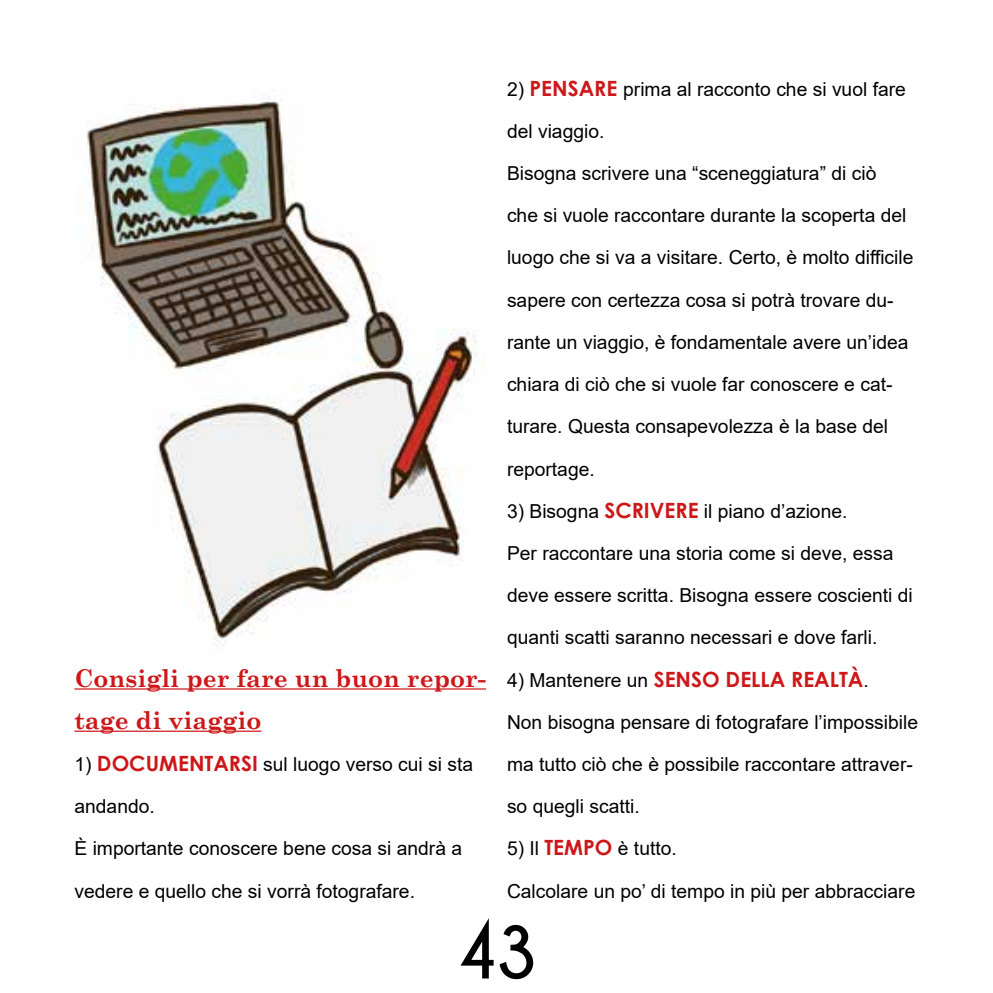
<style>
.page{position:relative;width:993px;height:993px;background:#fff}
.page>*{position:absolute;margin:0;border:0;box-sizing:border-box;transform-origin:0 0}
.t1{font:700 75.25px "Champagne&Limousines";color:#000}
.t2{font:700 24.5px/42.2px "Century Schoolbook";color:#cd1719}
.t3{font:700 21px "Century Gothic";color:#cd1719}
.t4{font:19.25px/42.2px "Arial";color:#000}
.s1{font-family:"Century Gothic";font-weight:700;font-size:21px;color:#cd1719}
.s2{font-family:"Arial";font-weight:400;font-size:19.25px;color:#000}
</style>
<div class="page">
<hr style="left:74px;top:688px;width:412px;height:1px;background:#cd1719">
<hr style="left:74px;top:730px;width:187px;height:1px;background:#cd1719">
<img style="left:86px;top:99px;width:399px;height:547px">
<p class="t2" style="left:74px;top:655px;width:413px">Consigli per fare un buon repor&shy;tage di viaggio</p>
<p class="t4" style="left:74px;top:742px;width:400px">1) <span class="s1">DOCUMENTARSI</span> sul luogo verso cui si sta andando.<br>È importante conoscere bene cosa si andrà a vedere e quello che si vorrà fotografare.</p>
<p class="t4" style="left:507px;top:68px;width:408px">2) <span class="s1">PENSARE</span> prima al racconto che si vuol fare del viaggio.<br>Bisogna scrivere una “sceneggiatura” di ciò<br>che si vuole raccontare durante la scoperta del luogo che si va a visitare. Certo, è molto difficile sapere con certezza cosa si potrà trovare du&shy;rante un viaggio, è fondamentale avere un’idea chiara di ciò che si vuole far conoscere e cat&shy;turare. Questa consapevolezza è la base del reportage.</p>
<p class="t4" style="left:507px;top:489px;width:407px">3) Bisogna <span class="s1">SCRIVERE</span> il piano d’azione.<br>Per raccontare una storia come si deve, essa deve essere scritta. Bisogna essere coscienti di quanti scatti saranno necessari e dove farli.</p>
<p class="t3" style="left:507px;top:662px;width:363px"><span class="s2">4) Mantenere un</span> SENSO DELLA REALTÀ<span class="s2">.</span></p>
<p class="t4" style="left:507px;top:700px;width:412px">Non bisogna pensare di fotografare l’impossibile ma tutto ciò che è possibile raccontare attraver&shy;so quegli scatti.</p>
<p class="t4" style="left:507px;top:827px;width:410px">5) Il <span class="s1">TEMPO</span> è tutto.<br>Calcolare un po’ di tempo in più per abbracciare</p>
<h1 class="t1" style="left:455px;top:910px;width:83px">43</h1>
</div>
